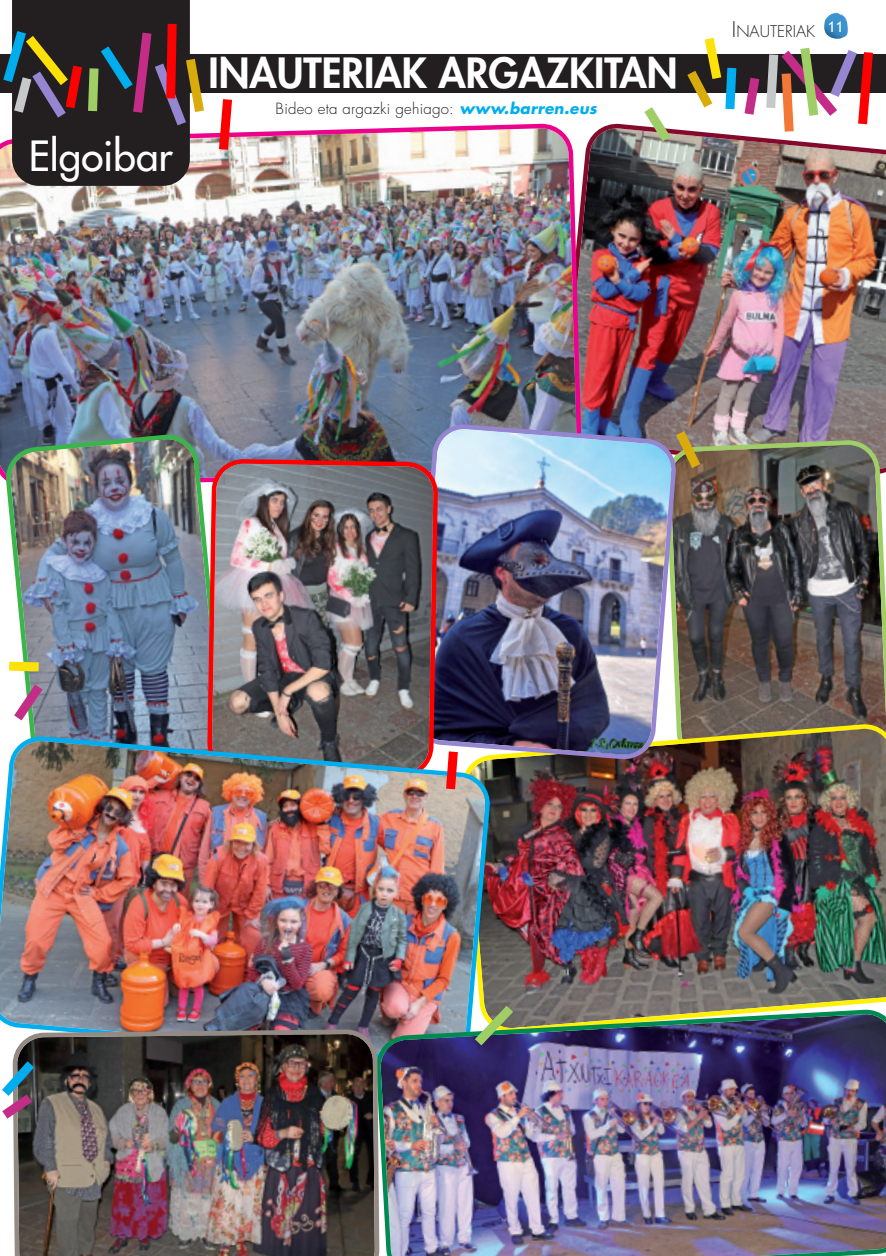
<style>
.page{position:relative;width:886px;height:1256px;background:#fff}
.page>*{position:absolute;margin:0;border:0;box-sizing:border-box;transform-origin:0 0}
.t1{font:800 40.5px "Futura";color:#fff}
.t2{font:40.5px "Futura";color:#fff}
.t3{font:300 15.75px "Futura";color:#231f20}
.t4{font:300 15px "Futura";letter-spacing:.015em;color:#231f20}
.t5{font:15px "Trebuchet MS";color:#fff}
.s1{font-weight:700;font-style:italic;color:#00aeef}
.s2{font-size:21px}
</style>
<div class="page">
<img style="left:581px;top:123px;width:304px;height:316px">
<img style="left:677px;top:439px;width:208px;height:284px">
<img style="left:491px;top:723px;width:394px;height:285px">
<img style="left:0;top:123px;width:581px;height:357px">
<img style="left:824px;top:13px;width:24px;height:15px">
<div style="left:0;top:54px;width:885px;height:39px;background:#231f20"></div>
<img style="left:5px;top:433px;width:221px;height:302px">
<img style="left:411px;top:423px;width:266px;height:337px">
<img style="left:207px;top:459px;width:231px;height:276px">
<img style="left:0;top:735px;width:491px;height:294px">
<img style="left:375px;top:1008px;width:510px;height:247px">
<img style="left:13px;top:1029px;width:366px;height:226px">
<svg style="left:5px;top:657px;width:46px;height:73px"></svg>
<svg style="left:441px;top:742px;width:22px;height:56px"></svg>
<svg style="left:635px;top:28px;width:243px;height:123px"></svg>
<svg style="left:2px;top:1051px;width:42px;height:76px"></svg>
<svg style="left:668px;top:421px;width:40px;height:57px;background:#907c5d"></svg>
<svg style="left:465px;top:996px;width:57px;height:58px;background:#70827c"></svg>
<svg style="left:0;top:0;width:237px;height:186px"></svg>
<h1 class="t2" style="left:29px;top:136px;width:145px">Elgoibar</h1>
<h1 class="t1" style="left:208px;top:54px;width:470px">INAUTERIAK ARGAZKITAN</h1>
<p class="t4" style="left:275px;top:101px;width:323px">Bideo eta argazki gehiago: <span class="s1">www.barren.eus</span></p>
<p class="t3" style="left:731px;top:24px;width:85px"><span class="s2">I</span>NAUTERIAK</p>
<p class="t5" style="left:827px;top:18px;width:17px">11</p>
</div>
